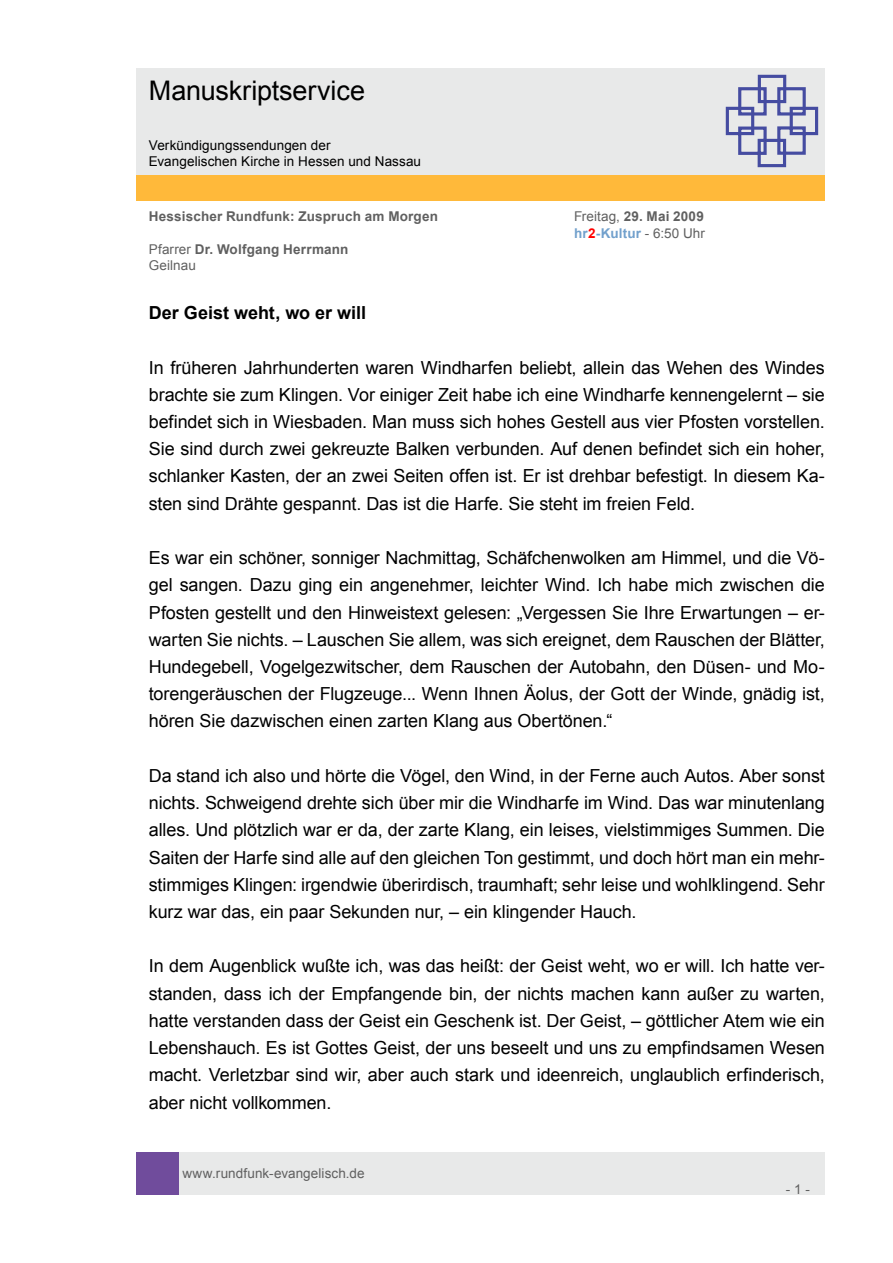
<style>
.page{position:relative;width:893px;height:1263px;background:#fff}
.page>*{position:absolute;margin:0;border:0;box-sizing:border-box;transform-origin:0 0}
.t1{font:27px "Arial";letter-spacing:-.005em;color:#000}
.t2{font:18px/27.2px "Arial";letter-spacing:-.005em;color:#000;text-align:justify}
.t3{font:700 18px "Arial";color:#000}
.t4{font:700 13.5px/16.2px "Arial";letter-spacing:.015em;color:#606060}
.t5{font:13.5px/16.2px "Arial";letter-spacing:.005em;color:#606060}
.t6{font:13.5px/16.2px "Arial";letter-spacing:.005em;color:#000}
.s1{font-weight:700}
.s2{font-weight:700;color:#71a0cc}
.s3{font-weight:700;color:#f00}
.s4{font-weight:400}
</style>
<div class="page">
<div style="left:179px;top:1152px;width:646px;height:43px;background:#e8e9e9"></div>
<div style="left:136px;top:1152px;width:43px;height:43px;background:#704c9c"></div>
<div style="left:136px;top:175px;width:689px;height:26px;background:#ffb93a"></div>
<div style="left:136px;top:68px;width:689px;height:106px;background:#e8e9e9"></div>
<svg style="left:725px;top:74px;width:94px;height:94px"></svg>
<h1 class="t1" style="left:149px;top:73px;width:218px">Manuskriptservice</h1>
<p class="t6" style="left:149px;top:137px;width:274px">Verkündigungssendungen der<br>Evangelischen Kirche in Hessen und Nassau</p>
<p class="t4" style="left:149px;top:209px;width:291px">Hessischer Rundfunk: Zuspruch am Morgen</p>
<p class="t5" style="left:574px;top:209px;width:132px">Freitag, <span class="s1">29. Mai 2009 </span><span class="s2">hr</span><span class="s3">2</span><span class="s2">-Kultur</span> - 6:50 Uhr</p>
<p class="t4" style="left:149px;top:241px;width:201px"><span class="s4">Pfarrer</span> Dr. Wolfgang Herrmann<br><span class="s4">Geilnau</span></p>
<p class="t3" style="left:149px;top:301px;width:219px">Der Geist weht, wo er will</p>
<p class="t2" style="left:149px;top:354px;width:678px">In früheren Jahrhunderten waren Windharfen beliebt, allein das Wehen des Windes brachte sie zum Klingen. Vor einiger Zeit habe ich eine Windharfe kennengelernt – sie befindet sich in Wiesbaden. Man muss sich hohes Gestell aus vier Pfosten vorstellen.<br>Sie sind durch zwei gekreuzte Balken verbunden. Auf denen befindet sich ein hoher, schlanker Kasten, der an zwei Seiten offen ist. Er ist drehbar befestigt. In diesem Ka&shy;sten sind Drähte gespannt. Das ist die Harfe. Sie steht im freien Feld.</p>
<p class="t2" style="left:149px;top:544px;width:678px">Es war ein schöner, sonniger Nachmittag, Schäfchenwolken am Himmel, und die Vö&shy;gel sangen. Dazu ging ein angenehmer, leichter Wind. Ich habe mich zwischen die Pfosten gestellt und den Hinweistext gelesen: „Vergessen Sie Ihre Erwartungen – er&shy;warten Sie nichts. – Lauschen Sie allem, was sich ereignet, dem Rauschen der Blätter, Hundegebell, Vogelgezwitscher, dem Rauschen der Autobahn, den Düsen- und Mo&shy;torengeräuschen der Flugzeuge... Wenn Ihnen Äolus, der Gott der Winde, gnädig ist, hören Sie dazwischen einen zarten Klang aus Obertönen.“</p>
<p class="t2" style="left:149px;top:762px;width:678px">Da stand ich also und hörte die Vögel, den Wind, in der Ferne auch Autos. Aber sonst nichts. Schweigend drehte sich über mir die Windharfe im Wind. Das war minutenlang alles. Und plötzlich war er da, der zarte Klang, ein leises, vielstimmiges Summen. Die Saiten der Harfe sind alle auf den gleichen Ton gestimmt, und doch hört man ein mehr&shy;stimmiges Klingen: irgendwie überirdisch, traumhaft; sehr leise und wohlklingend. Sehr kurz war das, ein paar Sekunden nur, – ein klingender Hauch.</p>
<p class="t2" style="left:149px;top:953px;width:678px">In dem Augenblick wußte ich, was das heißt: der Geist weht, wo er will. Ich hatte ver&shy;standen, dass ich der Empfangende bin, der nichts machen kann außer zu warten, hatte verstanden dass der Geist ein Geschenk ist. Der Geist, – göttlicher Atem wie ein Lebenshauch. Es ist Gottes Geist, der uns beseelt und uns zu empfindsamen Wesen macht. Verletzbar sind wir, aber auch stark und ideenreich, unglaublich erfinderisch, aber nicht vollkommen.</p>
<p class="t5" style="left:182px;top:1165px;width:184px">www.rundfunk-evangelisch.de</p>
<p class="t5" style="left:786px;top:1181px;width:26px">- 1 -</p>
</div>
